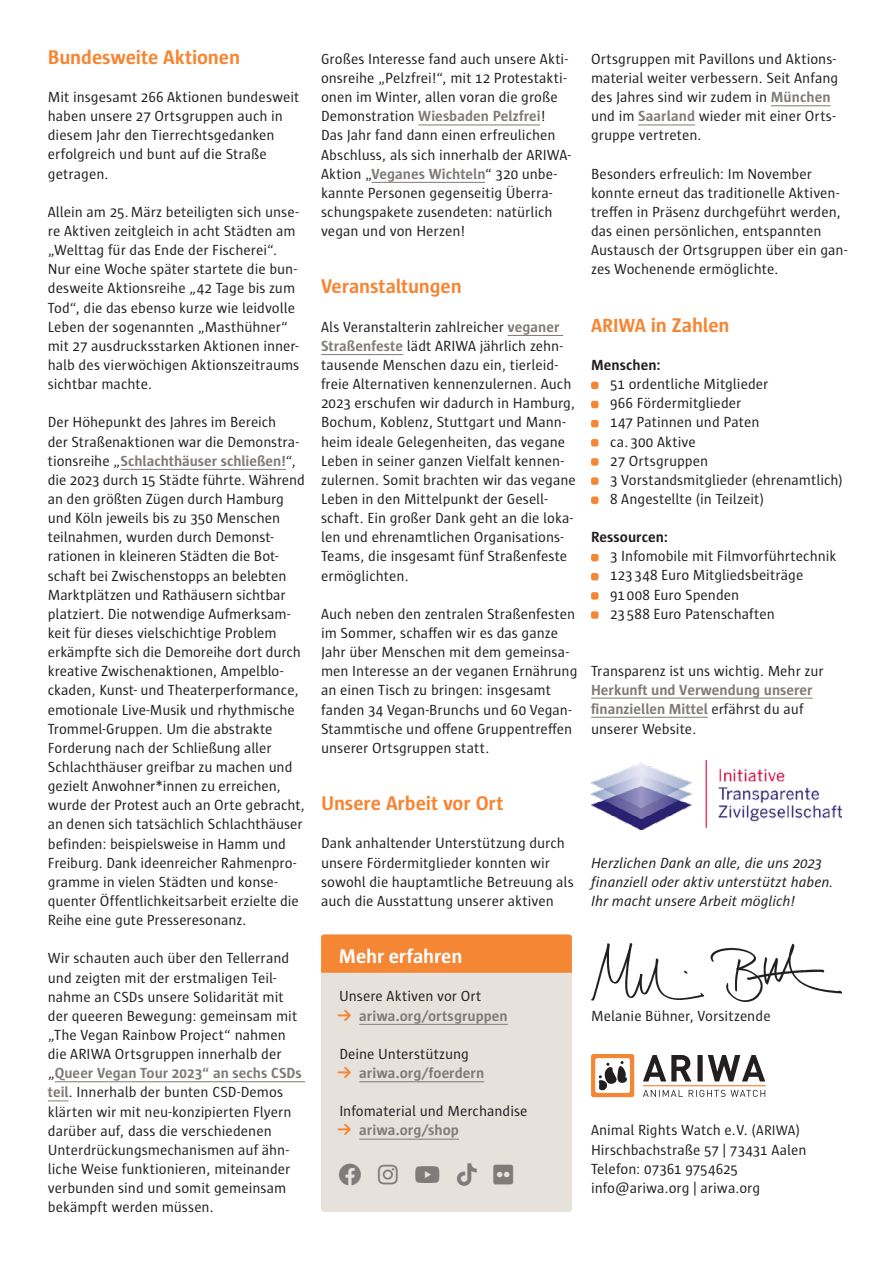
<style>
.page{position:relative;width:893px;height:1263px;background:#fff}
.page>*{position:absolute;margin:0;border:0;box-sizing:border-box;transform-origin:0 0}
.t1{font:700 20.25px "Sun";letter-spacing:-.005em;color:#f58634}
.t2{font:700 20.25px "Sun";letter-spacing:-.01em;color:#fff}
.t3{font:15px/19.2px "Sun";color:#231f20}
.t4{font:700 15px/19.2px "Sun";color:#807b78}
.t5{font:italic 15px/19.2px "Sun";color:#231f20}
.t6{font:700 15px "Sun";letter-spacing:.005em;color:#231f20}
.s1{font-weight:700;color:#807b78}
.s2{font-size:19.5px}
.s3{font-weight:400;color:#231f20}
.s4{color:#f58634}
.s5{font-size:14.25px}
</style>
<div class="page">
<hr style="left:120px;top:469px;width:166px;height:1px;background:#807b78">
<hr style="left:55px;top:1081px;width:250px;height:1px;background:#807b78">
<svg style="left:48px;top:1100px;width:21px;height:1px"></svg>
<hr style="left:418px;top:125px;width:122px;height:1px;background:#807b78">
<hr style="left:371px;top:182px;width:114px;height:1px;background:#807b78">
<hr style="left:508px;top:335px;width:55px;height:1px;background:#807b78">
<hr style="left:321px;top:354px;width:82px;height:1px;background:#807b78">
<hr style="left:771px;top:105px;width:59px;height:1px;background:#807b78">
<hr style="left:638px;top:125px;width:57px;height:1px;background:#807b78">
<div style="left:591px;top:382px;width:7px;height:7px;background:#f58634;border-radius:2px"></div>
<div style="left:591px;top:401px;width:7px;height:7px;background:#f58634;border-radius:2px"></div>
<div style="left:591px;top:420px;width:7px;height:7px;background:#f58634;border-radius:2px"></div>
<div style="left:591px;top:439px;width:7px;height:7px;background:#f58634;border-radius:2px"></div>
<div style="left:591px;top:458px;width:7px;height:8px;background:#f58634;border-radius:2px"></div>
<div style="left:591px;top:477px;width:7px;height:8px;background:#f58634;border-radius:2px"></div>
<div style="left:591px;top:496px;width:7px;height:8px;background:#f58634;border-radius:2px"></div>
<div style="left:591px;top:554px;width:7px;height:7px;background:#f58634;border-radius:2px"></div>
<div style="left:591px;top:573px;width:7px;height:7px;background:#f58634;border-radius:2px"></div>
<div style="left:591px;top:592px;width:7px;height:8px;background:#f58634;border-radius:2px"></div>
<div style="left:591px;top:611px;width:7px;height:8px;background:#f58634;border-radius:2px"></div>
<hr style="left:591px;top:717px;width:117px;height:1px;background:#807b78">
<hr style="left:591px;top:698px;width:222px;height:1px;background:#807b78">
<img style="left:591px;top:761px;width:251px;height:68px">
<img style="left:591px;top:943px;width:251px;height:58px">
<div style="left:591px;top:1054px;width:43px;height:43px;background:#f58634;border-radius:2px"></div>
<div style="left:595px;top:1058px;width:35px;height:35px;background:#fff;border-radius:2px"></div>
<svg style="left:598px;top:1061px;width:29px;height:30px"></svg>
<svg style="left:643px;top:1055px;width:122px;height:26px"></svg>
<svg style="left:643px;top:1090px;width:122px;height:7px"></svg>
<hr style="left:643px;top:1085px;width:122px;height:1px;background:#f58634">
<div style="left:321px;top:934px;width:251px;height:278px;background:#e6e1db;border-radius:3px"></div>
<div style="left:321px;top:934px;width:251px;height:39px;background:#f58634"></div>
<hr style="left:359px;top:1024px;width:149px;height:1px;background:#807b78">
<hr style="left:359px;top:1081px;width:125px;height:1px;background:#807b78">
<hr style="left:359px;top:1139px;width:100px;height:1px;background:#807b78">
<h1 class="t1" style="left:48px;top:46px;width:194px">Bundesweite Aktionen</h1>
<p class="t3" style="left:48px;top:87px;width:253px">Mit insgesamt 266 Aktionen bundesweit haben unsere 27 Ortsgruppen auch in diesem Jahr den Tierrechtsgedanken erfolgreich und bunt auf die Straße getragen.</p>
<p class="t3" style="left:48px;top:202px;width:253px">Allein am 25.März beteiligten sich unse&shy;re Aktiven zeitgleich in acht Städten am „Welttag für das Ende der Fischerei“.<br>Nur eine Woche später startete die bun&shy;desweite Aktionsreihe „42 Tage bis zum Tod“, die das ebenso kurze wie leidvolle Leben der sogenannten „Masthühner“ mit 27 ausdrucksstarken Aktionen inner&shy;halb des vierwöchigen Aktionszeitraums sichtbar machte.</p>
<p class="t3" style="left:48px;top:413px;width:259px">Der Höhepunkt des Jahres im Bereich<br>der Straßenaktionen war die Demonstra&shy;tionsreihe „<span class="s1">Schlachthäuser schließen!</span>“, die 2023 durch 15 Städte führte. Während an den größten Zügen durch Hamburg und Köln jeweils bis zu 350 Menschen teilnahmen, wurden durch Demonst&shy;rationen in kleineren Städten die Bot&shy;schaft bei Zwischenstopps an belebten Marktplätzen und Rathäusern sichtbar platziert. Die notwendige Aufmerksam&shy;keit für dieses vielschichtige Problem erkämpfte sich die Demoreihe dort durch kreative Zwischenaktionen, Ampelblo&shy;ckaden, Kunst- und Theaterperformance, emotionale Live-Musik und rhythmische Trommel-Gruppen. Um die abstrakte Forderung nach der Schließung aller Schlachthäuser greifbar zu machen und gezielt Anwohner*innen zu erreichen, wurde der Protest auch an Orte gebracht, an denen sich tatsächlich Schlachthäuser befinden: beispielsweise in Hamm und Freiburg. Dank ideenreicher Rahmenpro&shy;gramme in vielen Städten und konse&shy;quenter Öffentlichkeitsarbeit erzielte die Reihe eine gute Presseresonanz.</p>
<p class="t3" style="left:48px;top:949px;width:255px">Wir schauten auch über den Tellerrand und zeigten mit der erstmaligen Teil&shy;nahme an CSDs unsere Solidarität mit der queeren Bewegung: gemeinsam mit „The Vegan Rainbow Project“ nahmen die ARIWA Ortsgruppen innerhalb der „<span class="s1">Queer Vegan Tour 2023“ an sechs CSDs teil</span>. Innerhalb der bunten CSD-Demos klärten wir mit neu-konzipierten Flyern darüber auf, dass die verschiedenen Unterdrückungsmechanismen auf ähn&shy;liche Weise funktionieren, miteinander verbunden sind und somit gemeinsam bekämpft werden müssen.</p>
<p class="t3" style="left:321px;top:49px;width:252px">Großes Interesse fand auch unsere Akti&shy;onsreihe „Pelzfrei!“, mit 12 Protestakti&shy;onen im Winter, allen voran die große Demonstration <span class="s1">Wiesbaden Pelzfrei</span>!<br>Das Jahr fand dann einen erfreulichen Abschluss, als sich innerhalb der ARIWA-Aktion „<span class="s1">Veganes Wichteln</span>“ 320 unbe&shy;kannte Personen gegenseitig Überra&shy;schungspakete zusendeten: natürlich vegan und von Herzen!</p>
<h1 class="t1" style="left:321px;top:275px;width:142px">Veranstaltungen</h1>
<p class="t3" style="left:321px;top:317px;width:256px">Als Veranstalterin zahlreicher <span class="s1">veganer Straßenfeste</span> lädt ARIWA jährlich zehn&shy;tausende Menschen dazu ein, tierleid&shy;freie Alternativen kennenzulernen. Auch 2023 erschufen wir dadurch in Hamburg, Bochum, Koblenz, Stuttgart und Mann&shy;heim ideale Gelegenheiten, das vegane Leben in seiner ganzen Vielfalt kennen&shy;zulernen. Somit brachten wir das vegane Leben in den Mittelpunkt der Gesell&shy;schaft. Ein großer Dank geht an die loka&shy;len und ehrenamtlichen Organisations-Teams, die insgesamt fünf Straßenfeste ermöglichten.</p>
<p class="t3" style="left:321px;top:604px;width:258px">Auch neben den zentralen Straßenfesten im Sommer, schaffen wir es das ganze Jahr über Menschen mit dem gemeinsa&shy;men Interesse an der veganen Ernährung an einen Tisch zu bringen: insgesamt fanden 34 Vegan-Brunchs und 60 Vegan-Stammtische und offene Gruppentreffen unserer Ortsgruppen statt.</p>
<p class="t3" style="left:591px;top:49px;width:249px">Ortsgruppen mit Pavillons und Aktions&shy;material weiter verbessern. Seit Anfang des Jahres sind wir zudem in <span class="s1">München </span>und im <span class="s1">Saarland</span> wieder mit einer Orts&shy;gruppe vertreten.</p>
<p class="t3" style="left:591px;top:164px;width:258px">Besonders erfreulich: Im November konnte erneut das traditionelle Aktiven&shy;treffen in Präsenz durchgeführt werden, das einen persönlichen, entspannten Austausch der Ortsgruppen über ein gan&shy;zes Wochenende ermöglichte.</p>
<h1 class="t1" style="left:591px;top:314px;width:140px"><span class="s2">ARIWA</span> in Zahlen</h1>
<p class="t6" style="left:591px;top:357px;width:71px">Menschen:</p>
<p class="t3" style="left:610px;top:374px;width:234px">51 ordentliche Mitglieder<br>966 Fördermitglieder<br>147 Patinnen und Paten<br>ca. 300 Aktive<br>27 Ortsgruppen<br>3 Vorstandsmitglieder (ehrenamtlich)<br>8 Angestellte (in Teilzeit)</p>
<p class="t6" style="left:591px;top:529px;width:79px">Ressourcen:</p>
<p class="t3" style="left:610px;top:547px;width:228px">3 Infomobile mit Filmvorführtechnik<br>123 348 Euro Mitgliedsbeiträge<br>91008 Euro Spenden<br>23 588 Euro Patenschaften</p>
<p class="t3" style="left:591px;top:661px;width:234px">Transparenz ist uns wichtig. Mehr zur</p>
<p class="t4" style="left:591px;top:680px;width:223px">Herkunft und Verwendung unserer finanziellen Mittel <span class="s3">erfährst du auf unserer Website.</span></p>
<h1 class="t1" style="left:321px;top:792px;width:184px">Unsere Arbeit vor Ort</h1>
<p class="t3" style="left:321px;top:834px;width:254px">Dank anhaltender Unterstützung durch unsere Fördermitglieder konnten wir sowohl die hauptamtliche Betreuung als auch die Ausstattung unserer aktiven</p>
<p class="t5" style="left:591px;top:853px;width:244px">Herzlichen Dank an alle, die uns 2023 finanziell oder aktiv unterstützt haben.<br>Ihr macht unsere Arbeit möglich!</p>
<h1 class="t2" style="left:339px;top:945px;width:125px">Mehr erfahren</h1>
<p class="t3" style="left:339px;top:987px;width:144px">Unsere Aktiven vor Ort</p>
<p class="t4" style="left:338px;top:1006px;width:171px"><span class="s4">→</span> ariwa.org/ortsgruppen</p>
<p class="t3" style="left:339px;top:1044px;width:131px">Deine Unterstützung</p>
<p class="t4" style="left:338px;top:1063px;width:148px"><span class="s4">→</span> ariwa.org/foerdern</p>
<p class="t3" style="left:339px;top:1101px;width:190px">Infomaterial und Merchandise</p>
<p class="t4" style="left:338px;top:1121px;width:123px"><span class="s4">→</span> ariwa.org/shop</p>
<p class="t3" style="left:591px;top:1006px;width:181px">Melanie Bühner, Vorsitzende</p>
<p class="t3" style="left:591px;top:1121px;width:217px">Animal Rights Watch e.V. (<span class="s5">ARIWA</span>)<br>Hirschbachstraße 57 | 73431 Aalen<br>Telefon: 07361 9754625 info@ariwa.org | ariwa.org</p>
</div>
